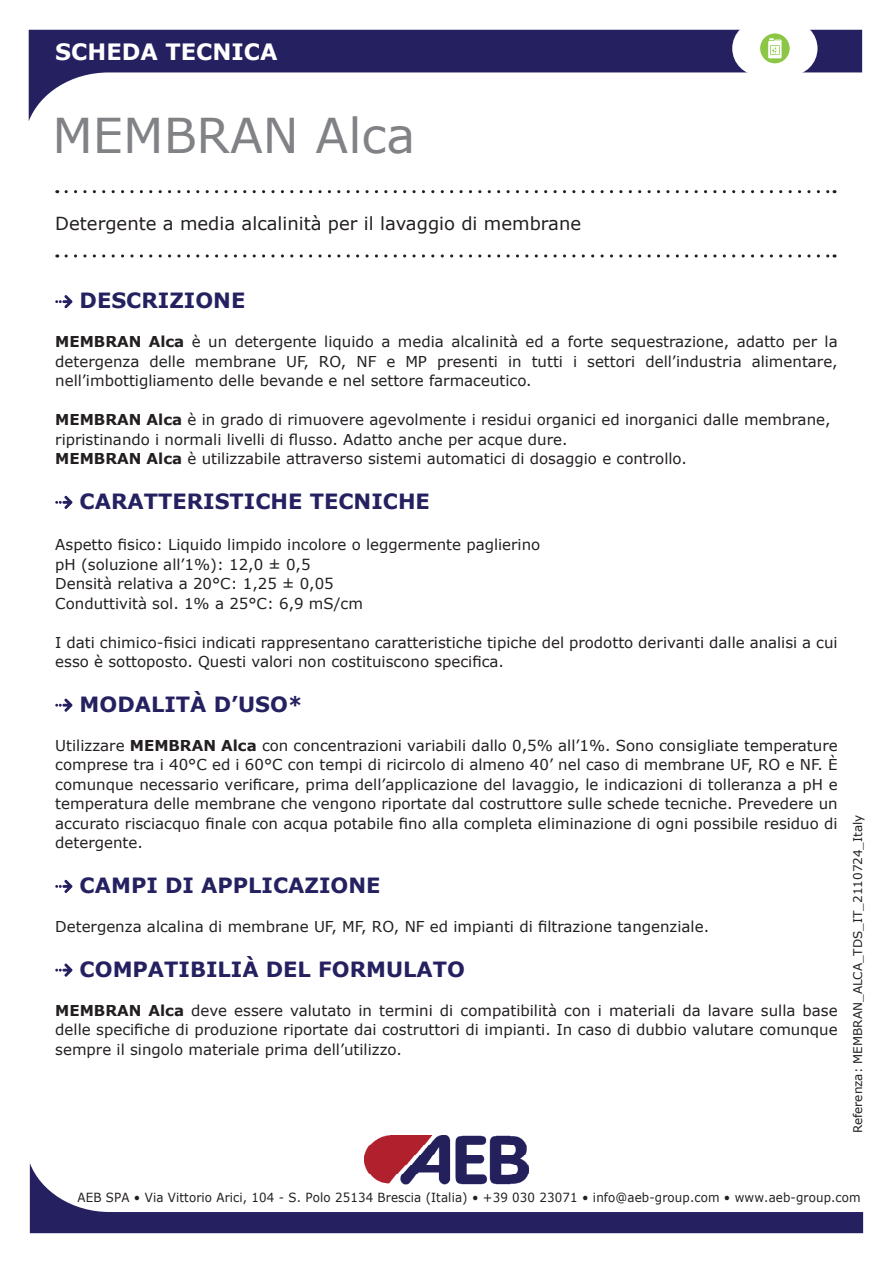
<style>
.page{position:relative;width:893px;height:1263px;background:#fff}
.page>*{position:absolute;margin:0;border:0;box-sizing:border-box;transform-origin:0 0}
.t1{font:48px "Verdana";color:#808285}
.t2{font:700 22.5px "Verdana";color:#fff}
.t3{font:700 21px "Verdana";color:#252161}
.t4{font:18px "Verdana";color:#231f20}
.t5{font:15px/19.5px "Verdana";color:#231f20;text-align:justify}
.t6{font:12.6px "Verdana";letter-spacing:.01em;color:#231f20;scale:.94 1}
.t7{font:12px "Verdana";color:#231f20}
.s1{font-weight:700}
</style>
<div class="page">
<svg style="left:66px;top:190px;width:769px;height:3px"></svg>
<svg style="left:66px;top:254px;width:769px;height:4px"></svg>
<img style="left:364px;top:1135px;width:163px;height:28px">
<svg style="left:29px;top:30px;width:833px;height:91px"></svg>
<div style="left:732px;top:21px;width:85px;height:55px;background:#fff;border-radius:27px"></div>
<div style="left:760px;top:33px;width:30px;height:30px;background:#8bc644;border-radius:50%"></div>
<svg style="left:768px;top:38px;width:14px;height:20px"></svg>
<svg style="left:30px;top:1163px;width:833px;height:70px"></svg>
<svg style="left:55px;top:295px;width:17px;height:13px"></svg>
<svg style="left:55px;top:496px;width:17px;height:13px"></svg>
<svg style="left:55px;top:699px;width:17px;height:13px"></svg>
<svg style="left:55px;top:880px;width:17px;height:13px"></svg>
<svg style="left:55px;top:963px;width:17px;height:14px"></svg>
<h2 class="t2" style="left:55px;top:35px;width:224px">SCHEDA TECNICA</h2>
<h1 class="t1" style="left:52px;top:103px;width:365px">MEMBRAN Alca</h1>
<p class="t4" style="left:55px;top:211px;width:527px">Detergente a media alcalinità per il lavaggio di membrane</p>
<h3 class="t3" style="left:80px;top:286px;width:167px">DESCRIZIONE</h3>
<p class="t5" style="left:55px;top:332px;width:784px"><span class="s1">MEMBRAN Alca</span> è un detergente liquido a media alcalinità ed a forte sequestrazione, adatto per la detergenza delle membrane UF, RO, NF e MP presenti in tutti i settori dell’industria alimentare, nell’imbottigliamento delle bevande e nel settore farmaceutico.</p>
<p class="t5" style="left:55px;top:410px;width:777px;text-align:left"><span class="s1">MEMBRAN Alca</span> è in grado di rimuovere agevolmente i residui organici ed inorganici dalle membrane, ripristinando i normali livelli di flusso. Adatto anche per acque dure.<br><span class="s1">MEMBRAN Alca</span> è utilizzabile attraverso sistemi automatici di dosaggio e controllo.</p>
<h3 class="t3" style="left:80px;top:486px;width:352px">CARATTERISTICHE TECNICHE</h3>
<p class="t5" style="left:55px;top:535px;width:486px;text-align:left">Aspetto fisico: Liquido limpido incolore o leggermente paglierino pH (soluzione all’1%): 12,0 ± 0,5<br>Densità relativa a 20°C: 1,25 ± 0,05<br>Conduttività sol. 1% a 25°C: 6,9 mS/cm</p>
<p class="t5" style="left:55px;top:632px;width:784px">I dati chimico-fisici indicati rappresentano caratteristiche tipiche del prodotto derivanti dalle analisi a cui esso è sottoposto. Questi valori non costituiscono specifica.</p>
<h3 class="t3" style="left:80px;top:689px;width:225px">MODALITÀ D’USO*</h3>
<p class="t5" style="left:55px;top:735px;width:784px">Utilizzare <span class="s1">MEMBRAN Alca</span> con concentrazioni variabili dallo 0,5% all’1%. Sono consigliate temperature comprese tra i 40°C ed i 60°C con tempi di ricircolo di almeno 40’ nel caso di membrane UF, RO e NF. È comunque necessario verificare, prima dell’applicazione del lavaggio, le indicazioni di tolleranza a pH e temperatura delle membrane che vengono riportate dal costruttore sulle schede tecniche. Prevedere un accurato risciacquo finale con acqua potabile fino alla completa eliminazione di ogni possibile residuo di detergente.</p>
<h3 class="t3" style="left:80px;top:870px;width:302px">CAMPI DI APPLICAZIONE</h3>
<p class="t5" style="left:55px;top:917px;width:655px">Detergenza alcalina di membrane UF, MF, RO, NF ed impianti di filtrazione tangenziale.</p>
<h3 class="t3" style="left:80px;top:954px;width:387px">COMPATIBILIÀ DEL FORMULATO</h3>
<p class="t5" style="left:55px;top:1000px;width:784px"><span class="s1">MEMBRAN Alca</span> deve essere valutato in termini di compatibilità con i materiali da lavare sulla base delle specifiche di produzione riportate dai costruttori di impianti. In caso di dubbio valutare comunque sempre il singolo materiale prima dell’utilizzo.</p>
<p class="t7" style="left:850px;top:1133px;width:320px;rotate:-90deg">Referenza: MEMBRAN_ALCA_TDS_IT_2110724_Italy</p>
<p class="t6" style="left:78px;top:1189px;width:835px">AEB SPA • Via Vittorio Arici, 104 - S. Polo 25134 Brescia (Italia) • +39 030 23071 • info@aeb-group.com • www.aeb-group.com</p>
</div>
